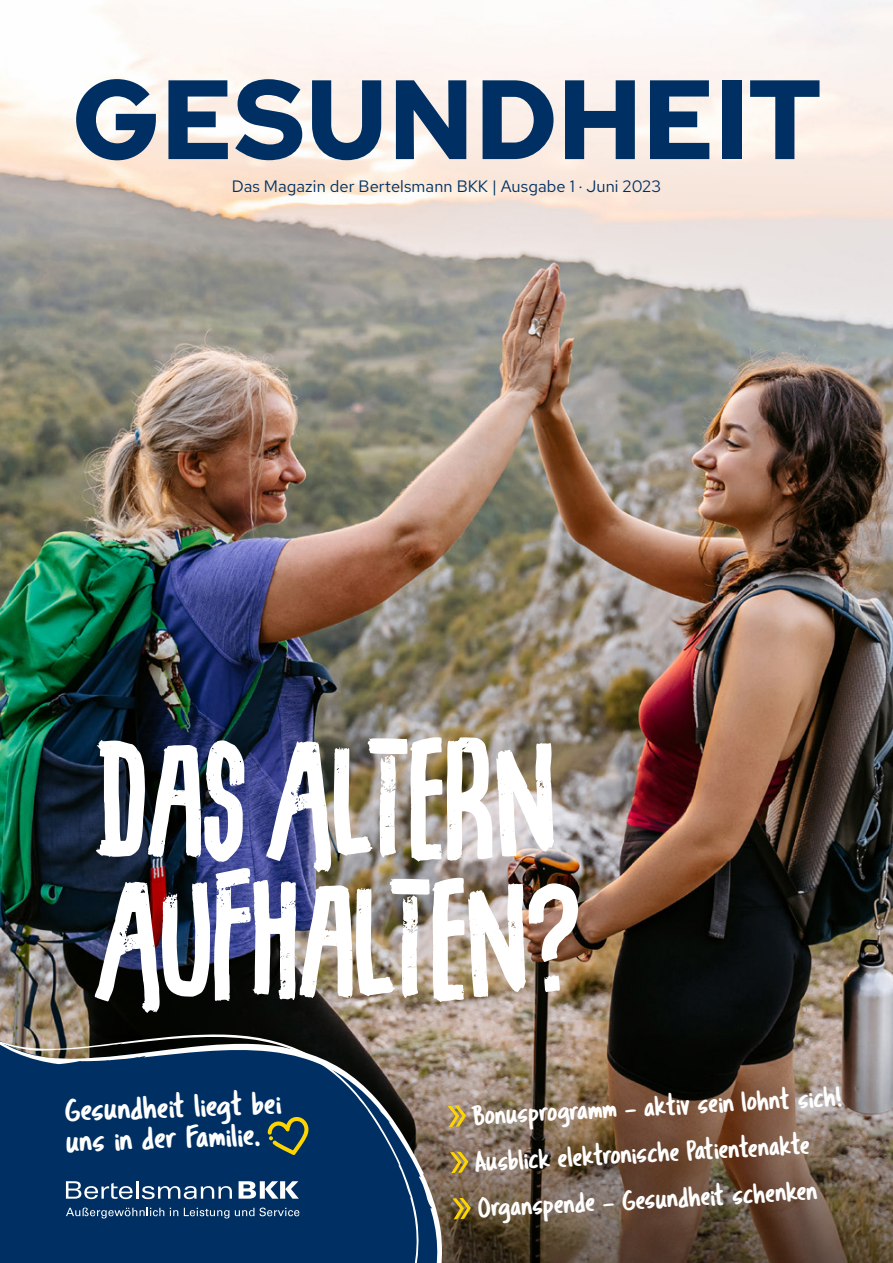
<style>
.page{position:relative;width:893px;height:1263px;background:#fff}
.page>*{position:absolute;margin:0;border:0;box-sizing:border-box;transform-origin:0 0}
.t1{font:172.95px/140.4px "Filmgoer";letter-spacing:-.01em;color:#fff}
.t2{font:700 112.5px "Red Hat Text";letter-spacing:-.01em;color:#003063}
.t3{font:32.85px/30.8px "Tragic Marker";color:#fff}
.t4{font:29.25px "Tragic Marker";color:#fff;scale:.94 1}
.t5{font:16.5px "Red Hat Text";letter-spacing:.005em;color:#003063}
</style>
<div class="page">
<img style="left:0;top:0;width:893px;height:1033px">
<img style="left:441px;top:1033px;width:452px;height:230px">
<svg style="left:418px;top:837px;width:23px;height:426px;background:#8f8883"></svg>
<img style="left:0;top:826px;width:418px;height:437px">
<svg style="left:239px;top:1181px;width:60px;height:18px"></svg>
<svg style="left:66px;top:1181px;width:166px;height:18px"></svg>
<svg style="left:66px;top:1207px;width:98px;height:11px"></svg>
<svg style="left:170px;top:1208px;width:8px;height:8px"></svg>
<svg style="left:184px;top:1208px;width:45px;height:10px"></svg>
<svg style="left:235px;top:1207px;width:64px;height:9px"></svg>
<svg style="left:268px;top:1116px;width:42px;height:39px;background:#445c48"></svg>
<svg style="left:448px;top:1105px;width:18px;height:22px"></svg>
<svg style="left:450px;top:1152px;width:18px;height:21px"></svg>
<svg style="left:452px;top:1198px;width:19px;height:21px"></svg>
<svg style="left:676px;top:1100px;width:5px;height:15px"></svg>
<svg style="left:695px;top:1146px;width:10px;height:14px"></svg>
<p class="t2" style="left:71px;top:45px;width:752px">GESUNDHEIT</p>
<p class="t5" style="left:232px;top:176px;width:431px">Das Magazin der Bertelsmann BKK | Ausgabe 1 · Juni 2023</p>
<p class="t1" style="left:94px;top:727px;width:488px">Das Altern<br>Aufhalten?</p>
<p class="t3" style="left:65px;top:1094px;width:218px;rotate:-2deg">Gesundheit liegt bei uns in der Familie.</p>
<p class="t4" style="left:473px;top:1097px;width:394px;rotate:-3deg">Bonusprogramm – aktv sein lohnt sich!</p>
<p class="t4" style="left:474px;top:1144px;width:358px;rotate:-3deg">Ausblick elektronische P tientenakte</p>
<p class="t4" style="left:477px;top:1190px;width:363px;rotate:-3deg">Organspende – Gesundheit schenken</p>
</div>
